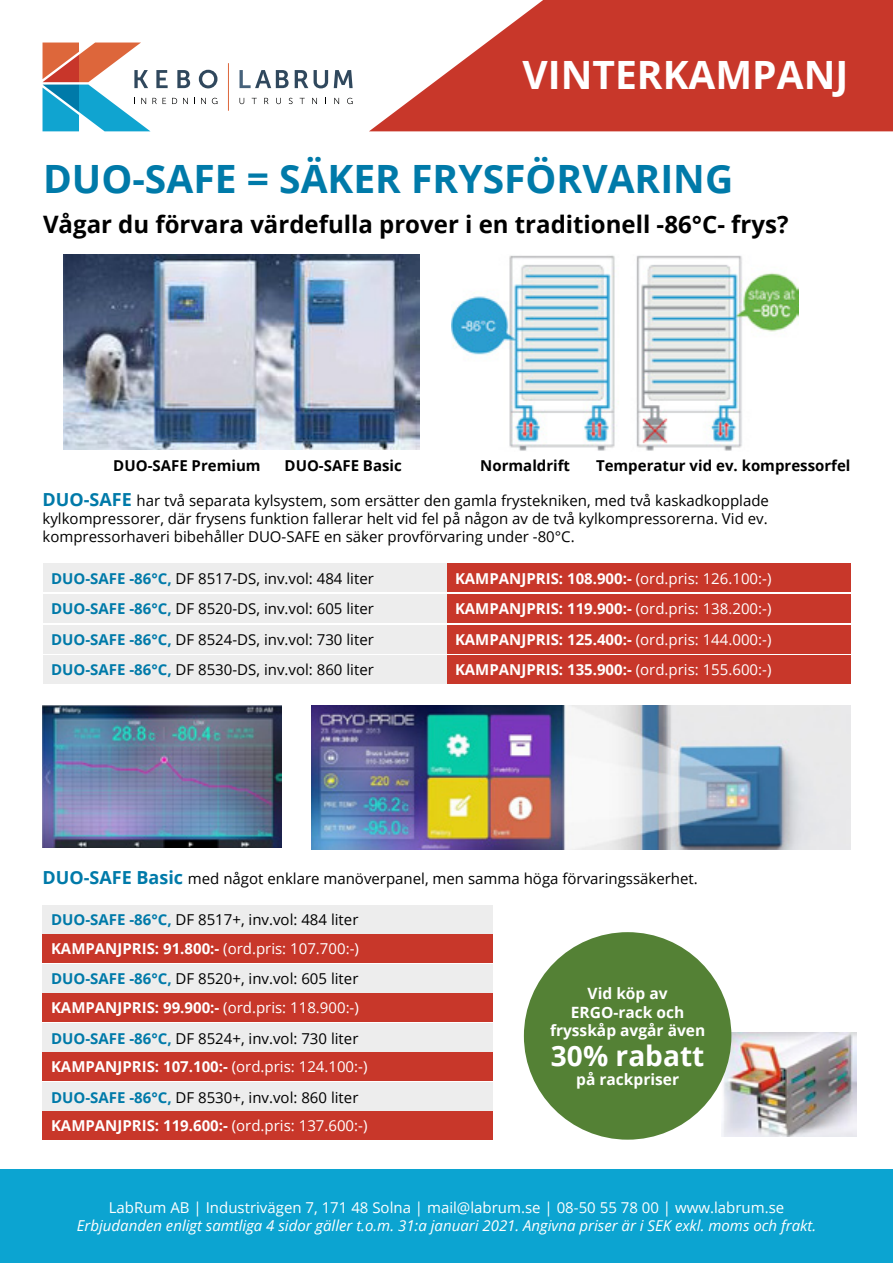
<style>
.page{position:relative;width:893px;height:1263px;background:#fff}
.page>*{position:absolute;margin:0;border:0;box-sizing:border-box;transform-origin:0 0}
.t1{font:700 39px "Open Sans";color:#007aa9}
.t2{font:700 39px "Open Sans";color:#fff}
.t3{font:700 28.05px "Open Sans";color:#fff}
.t4{font:700 24px "Open Sans";color:#000}
.t5{font:700 15.6px/18.8px "Open Sans";color:#fff;text-align:center}
.t6{font:15px/18px "Open Sans";color:#000;text-align:justify}
.t7{font:700 15px "Open Sans";color:#fff}
.t8{font:italic 15px "Open Sans";color:#fff}
.t9{font:15px "Open Sans";color:#fff}
.t10{font:700 15px "Open Sans";color:#000}
.s1{font-weight:700;font-size:18px;color:#007aa9}
.s2{font-weight:700;color:#007aa9}
.s3{font-weight:400}
</style>
<div class="page">
<img style="left:722px;top:1033px;width:135px;height:103px">
<svg style="left:369px;top:0;width:524px;height:131px;fill:#c8372a"></svg>
<hr style="left:228px;top:63px;width:1px;height:48px;background:#dd663b">
<svg style="left:43px;top:43px;width:174px;height:88px"></svg>
<svg style="left:240px;top:70px;width:49px;height:18px"></svg>
<svg style="left:295px;top:70px;width:13px;height:18px"></svg>
<svg style="left:314px;top:70px;width:14px;height:18px"></svg>
<svg style="left:334px;top:70px;width:19px;height:18px"></svg>
<svg style="left:240px;top:98px;width:4px;height:6px"></svg>
<svg style="left:252px;top:98px;width:5px;height:6px"></svg>
<svg style="left:264px;top:98px;width:4px;height:6px"></svg>
<svg style="left:276px;top:98px;width:5px;height:6px"></svg>
<svg style="left:289px;top:98px;width:4px;height:6px"></svg>
<svg style="left:300px;top:98px;width:5px;height:6px"></svg>
<svg style="left:312px;top:98px;width:5px;height:6px"></svg>
<svg style="left:334px;top:98px;width:5px;height:6px"></svg>
<svg style="left:347px;top:98px;width:6px;height:6px"></svg>
<div style="left:0;top:1170px;width:893px;height:93px;background:#0ca4d1"></div>
<img style="left:63px;top:254px;width:356px;height:196px">
<img style="left:451px;top:255px;width:347px;height:196px">
<img style="left:43px;top:705px;width:239px;height:143px">
<img style="left:311px;top:705px;width:539px;height:144px">
<div style="left:524px;top:932px;width:207px;height:208px;background:#548135;border-radius:50%"></div>
<div style="left:446px;top:564px;width:405px;height:28px;background:#c8372a"></div>
<div style="left:43px;top:564px;width:403px;height:28px;background:#ededed"></div>
<div style="left:446px;top:594px;width:405px;height:29px;background:#c8372a"></div>
<div style="left:43px;top:594px;width:403px;height:29px;background:#ededed"></div>
<div style="left:446px;top:625px;width:405px;height:28px;background:#c8372a"></div>
<div style="left:43px;top:625px;width:403px;height:28px;background:#ededed"></div>
<div style="left:446px;top:655px;width:405px;height:29px;background:#c8372a"></div>
<div style="left:43px;top:655px;width:403px;height:29px;background:#ededed"></div>
<div style="left:43px;top:905px;width:449px;height:29px;background:#ededed"></div>
<div style="left:43px;top:964px;width:449px;height:29px;background:#ededed"></div>
<div style="left:43px;top:1023px;width:449px;height:29px;background:#ededed"></div>
<div style="left:43px;top:1083px;width:449px;height:28px;background:#ededed"></div>
<div style="left:43px;top:934px;width:449px;height:28px;background:#c8372a"></div>
<div style="left:43px;top:993px;width:449px;height:28px;background:#c8372a"></div>
<div style="left:43px;top:1052px;width:449px;height:28px;background:#c8372a"></div>
<div style="left:43px;top:1111px;width:449px;height:29px;background:#c8372a"></div>
<h1 class="t2" style="left:523px;top:47px;width:327px">VINTERKAMPANJ</h1>
<h1 class="t1" style="left:43px;top:151px;width:692px">DUO-SAFE = SÄKER FRYSFÖRVARING</h1>
<h3 class="t4" style="left:43px;top:207px;width:747px">Vågar du förvara värdefulla prover i en traditionell -86°C- frys?</h3>
<p class="t10" style="left:113px;top:455px;width:149px">DUO-SAFE Premium</p>
<p class="t10" style="left:285px;top:455px;width:119px">DUO-SAFE Basic</p>
<p class="t10" style="left:480px;top:455px;width:91px">Normaldrift</p>
<p class="t10" style="left:596px;top:455px;width:256px">Temperatur vid ev. kompressorfel</p>
<p class="t6" style="left:43px;top:491px;width:728px"><span class="s1">DUO-SAFE</span> har två separata kylsystem, som ersätter den gamla frystekniken, med två kaskadkopplade kylkompressorer, där frysens funktion fallerar helt vid fel på någon av de två kylkompressorerna. Vid ev. kompressorhaveri bibehåller DUO-SAFE en säker provförvaring under -80°C.</p>
<p class="t6" style="left:51px;top:569px;width:324px"><span class="s2">DUO-SAFE -86°C,</span> DF 8517-DS, inv.vol: 484 liter</p>
<p class="t7" style="left:455px;top:567px;width:318px">KAMPANJPRIS: 108.900:- <span class="s3">(ord.pris: 126.100:-)</span></p>
<p class="t6" style="left:51px;top:599px;width:324px"><span class="s2">DUO-SAFE -86°C,</span> DF 8520-DS, inv.vol: 605 liter</p>
<p class="t7" style="left:455px;top:598px;width:318px">KAMPANJPRIS: 119.900:- <span class="s3">(ord.pris: 138.200:-)</span></p>
<p class="t6" style="left:51px;top:630px;width:324px"><span class="s2">DUO-SAFE -86°C,</span> DF 8524-DS, inv.vol: 730 liter</p>
<p class="t7" style="left:455px;top:629px;width:318px">KAMPANJPRIS: 125.400:- <span class="s3">(ord.pris: 144.000:-)</span></p>
<p class="t6" style="left:51px;top:660px;width:324px"><span class="s2">DUO-SAFE -86°C,</span> DF 8530-DS, inv.vol: 860 liter</p>
<p class="t7" style="left:455px;top:659px;width:318px">KAMPANJPRIS: 135.900:- <span class="s3">(ord.pris: 155.600:-)</span></p>
<p class="t6" style="left:43px;top:869px;width:657px"><span class="s1">DUO-SAFE Basic</span> med något enklare manöverpanel, men samma höga förvaringssäkerhet.</p>
<p class="t6" style="left:51px;top:910px;width:309px"><span class="s2">DUO-SAFE -86°C,</span> DF 8517+, inv.vol: 484 liter</p>
<p class="t7" style="left:51px;top:938px;width:309px">KAMPANJPRIS: 91.800:- <span class="s3">(ord.pris: 107.700:-)</span></p>
<p class="t6" style="left:51px;top:970px;width:309px"><span class="s2">DUO-SAFE -86°C,</span> DF 8520+, inv.vol: 605 liter</p>
<p class="t7" style="left:51px;top:997px;width:309px">KAMPANJPRIS: 99.900:- <span class="s3">(ord.pris: 118.900:-)</span></p>
<p class="t6" style="left:51px;top:1029px;width:309px"><span class="s2">DUO-SAFE -86°C,</span> DF 8524+, inv.vol: 730 liter</p>
<p class="t7" style="left:51px;top:1056px;width:318px">KAMPANJPRIS: 107.100:- <span class="s3">(ord.pris: 124.100:-)</span></p>
<p class="t6" style="left:51px;top:1088px;width:309px"><span class="s2">DUO-SAFE -86°C,</span> DF 8530+, inv.vol: 860 liter</p>
<p class="t7" style="left:51px;top:1115px;width:318px">KAMPANJPRIS: 119.600:- <span class="s3">(ord.pris: 137.600:-)</span></p>
<p class="t5" style="left:550px;top:983px;width:157px">Vid köp av<br>ERGO-rack och frysskåp avgår även</p>
<h2 class="t3" style="left:551px;top:1036px;width:155px">30% rabatt</h2>
<p class="t5" style="left:576px;top:1069px;width:104px">på rackpriser</p>
<p class="t9" style="left:109px;top:1197px;width:677px">LabRum AB | Industrivägen 7, 171 48 Solna | mail@labrum.se | 08-50 55 78 00 | www.labrum.se</p>
<p class="t8" style="left:77px;top:1215px;width:741px">Erbjudanden enligt samtliga 4 sidor gäller t.o.m. 31:a januari 2021. Angivna priser är i SEK exkl. moms och frakt.</p>
</div>
